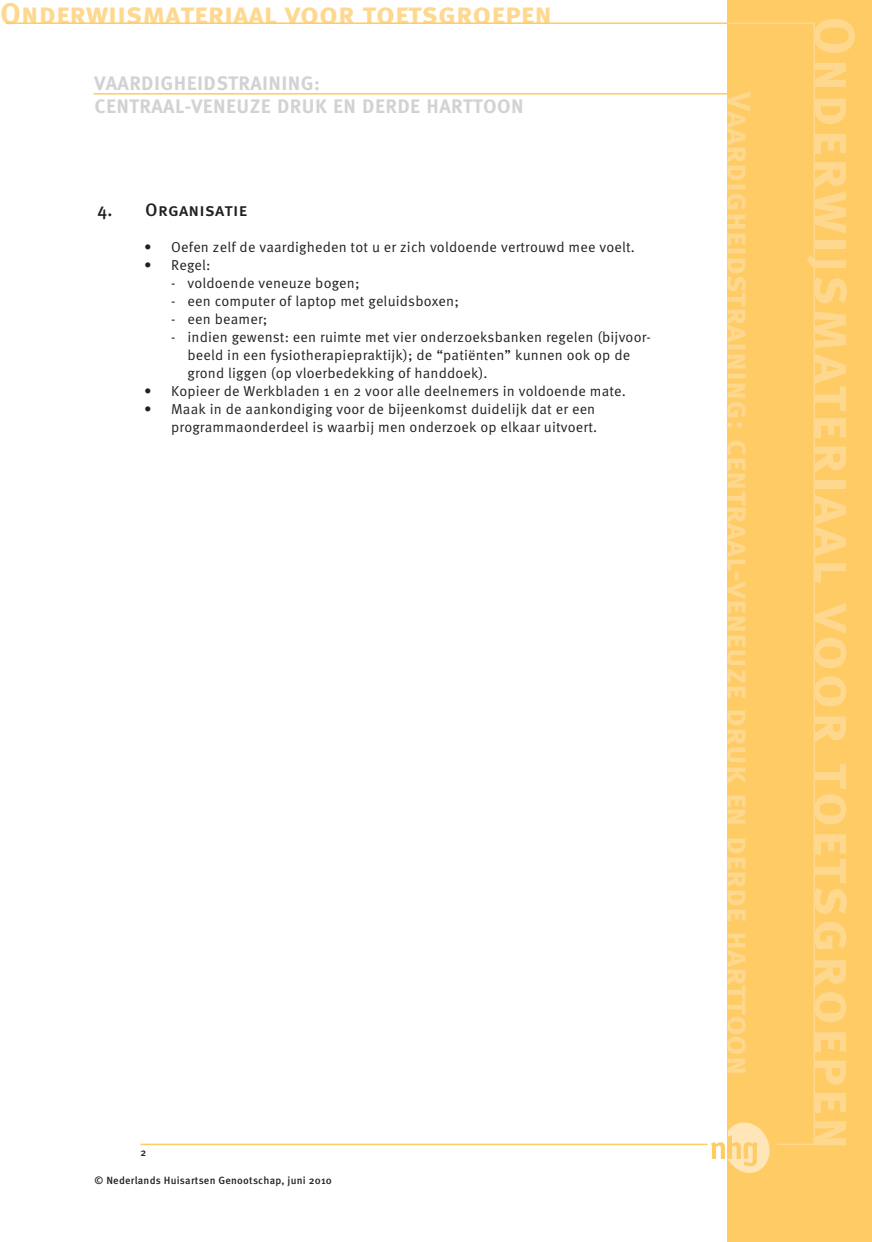
<style>
.page{position:relative;width:872px;height:1242px;background:#fff}
.page>*{position:absolute;margin:0;border:0;box-sizing:border-box;transform-origin:0 0}
.Normaal{font:57px "Meta Bold Caps";letter-spacing:.045em;color:#fed88f}
.Normaal-2{font:33px "Meta Bold Caps";color:#fed88f}
.Normaal-3{font:30px "Meta Bold Caps";color:#fed88f}
.Hoofd{font:19.5px/22.5px "Meta Bold Caps";letter-spacing:.02em;color:#d1d2d4}
.Kop1{font:18px "Meta Medium Caps";letter-spacing:.015em;color:#231f20}
.Normaal-4{font:14.4px/18px "Meta OT Norm";letter-spacing:.01em;color:#231f20}
.Kop1-2{font:500 10.5px "Meta OT";letter-spacing:.02em;color:#231f20}
.Bijschrift{font:500 10.5px "Meta OT";color:#231f20}
</style>
<div class="page">
<div style="left:727px;top:0;width:145px;height:1242px;background:#fecb64"></div>
<hr style="left:777px;top:1143px;width:38px;height:2px;background:#fed88f">
<svg style="left:711px;top:1122px;width:58px;height:50px"></svg>
<hr style="left:140px;top:1143px;width:567px;height:2px;background:#fecb64">
<hr style="left:6px;top:22px;width:721px;height:2px;background:#fecb64">
<hr style="left:727px;top:22px;width:88px;height:2px;background:#fed88f">
<hr style="left:813px;top:22px;width:2px;height:1123px;background:#fed88f">
<hr style="left:94px;top:93px;width:633px;height:2px;background:#fecb64">
<p class="Normaal-3" style="left:0;top:-5px;width:553px">Onderwijsmateriaal voor toetsgroepen</p>
<p class="Hoofd" style="left:94px;top:72px;width:431px">VAARDIGHEIDSTRAINING:<br>CENTRAAL-VENEUZE DRUK EN DERDE HARTTOON</p>
<p class="Kop1" style="left:97px;top:199px;width:151px">4. Organisatie</p>
<p class="Normaal-4" style="left:144px;top:238px;width:492px">• Oefen zelf de vaardigheden tot u er zich voldoende vertrouwd mee voelt.</p>
<p class="Normaal-4" style="left:144px;top:256px;width:68px">• Regel:</p>
<p class="Normaal-4" style="left:171px;top:274px;width:190px">- voldoende veneuze bogen;</p>
<p class="Normaal-4" style="left:171px;top:292px;width:289px">- een computer of laptop met geluidsboxen;</p>
<p class="Normaal-4" style="left:171px;top:310px;width:98px">- een beamer;</p>
<p class="Normaal-4" style="left:187px;top:328px;width:465px;text-indent:-16px">- indien gewenst: een ruimte met vier onderzoeksbanken regelen (bijvoor&shy;beeld in een fysiotherapiepraktijk); de “patiënten” kunnen ook op de grond liggen (op vloerbedekking of handdoek).</p>
<p class="Normaal-4" style="left:144px;top:382px;width:483px">• Kopieer de Werkbladen 1 en 2 voor alle deelnemers in voldoende mate.</p>
<p class="Normaal-4" style="left:144px;top:400px;width:454px;text-align:right">• Maak in de aankondiging voor de bijeenkomst duidelijk dat er een programmaonderdeel is waarbij men onderzoek op elkaar uitvoert.</p>
<p class="Bijschrift" style="left:140px;top:1146px;width:7px">2</p>
<p class="Kop1-2" style="left:94px;top:1174px;width:239px">© Nederlands Huisartsen Genootschap, juni 2010</p>
<p class="Normaal-2" style="left:758px;top:92px;width:985px;rotate:90deg">Vaardigheidstraining: centraal-veneuze druk en derde harttoon</p>
<p class="Normaal" style="left:868px;top:16px;width:1135px;rotate:90deg">Onderwijsmateriaal voor toetsgroepen</p>
</div>
